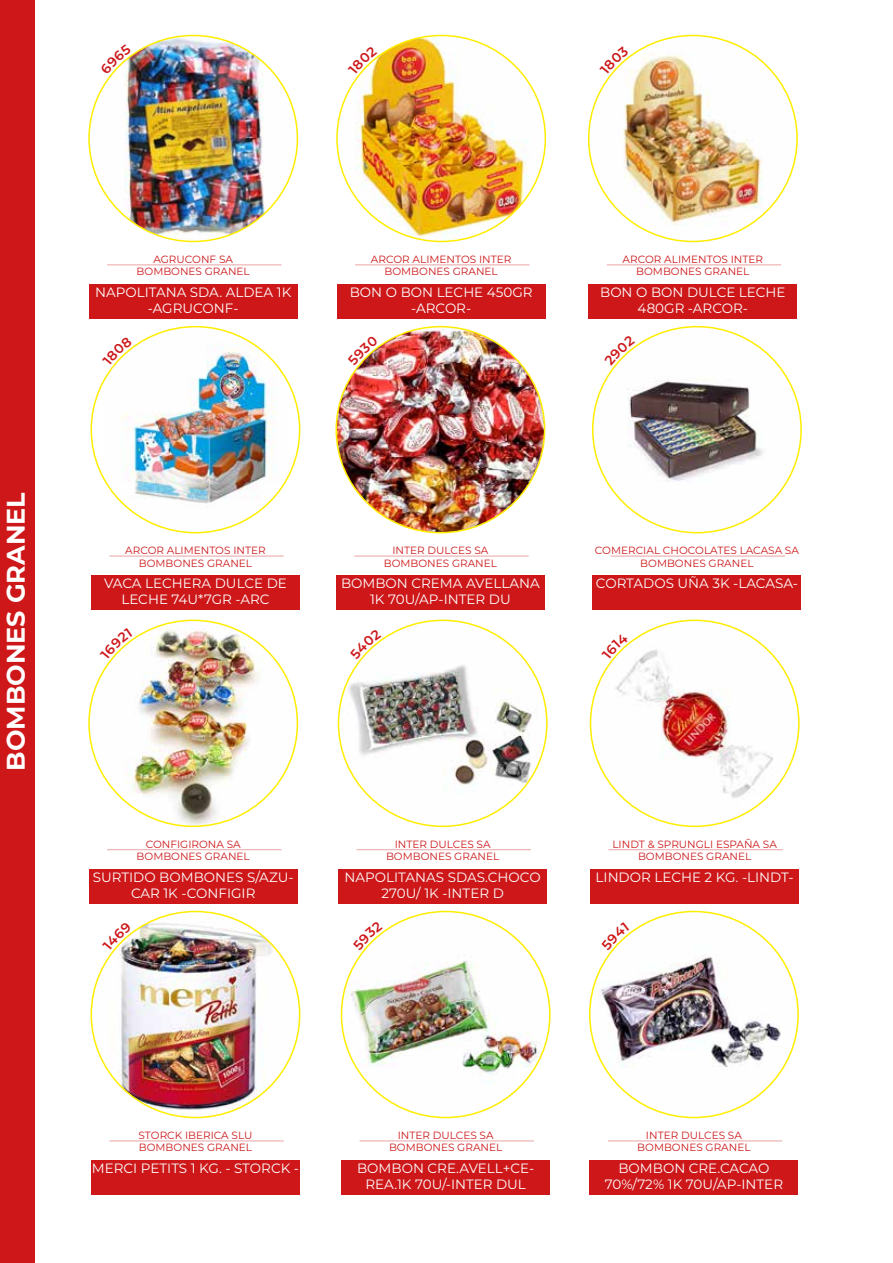
<style>
.page{position:relative;width:893px;height:1263px;background:#fff}
.page>*{position:absolute;margin:0;border:0;box-sizing:border-box;transform-origin:0 0}
.t1{font:700 25.5px "Montserrat";color:#fff}
.t2{font:13.5px/16.2px "Montserrat";color:#fff;text-align:center}
.t3{font:10.5px/12.8px "Montserrat";color:#cd1719;text-align:center}
</style>
<div class="page">
<img style="left:90px;top:35px;width:206px;height:206px">
<div style="left:89px;top:284px;width:208px;height:34px;background:#cd1719"></div>
<hr style="left:107px;top:264px;width:174px;height:1px;background:#cd1719">
<img style="left:338px;top:35px;width:206px;height:206px">
<div style="left:337px;top:284px;width:208px;height:34px;background:#cd1719"></div>
<hr style="left:355px;top:264px;width:174px;height:1px;background:#cd1719">
<img style="left:590px;top:35px;width:206px;height:206px">
<div style="left:589px;top:284px;width:208px;height:34px;background:#cd1719"></div>
<hr style="left:607px;top:264px;width:174px;height:1px;background:#cd1719">
<img style="left:104px;top:327px;width:183px;height:206px">
<div style="left:91px;top:575px;width:209px;height:35px;background:#cd1719"></div>
<hr style="left:109px;top:556px;width:175px;height:1px;background:#cd1719">
<img style="left:594px;top:327px;width:206px;height:206px">
<div style="left:593px;top:575px;width:208px;height:35px;background:#cd1719"></div>
<hr style="left:611px;top:556px;width:174px;height:1px;background:#cd1719">
<img style="left:90px;top:620px;width:206px;height:206px">
<div style="left:89px;top:869px;width:208px;height:34px;background:#cd1719"></div>
<hr style="left:107px;top:849px;width:174px;height:1px;background:#cd1719">
<img style="left:343px;top:911px;width:205px;height:206px">
<div style="left:341px;top:1160px;width:209px;height:34px;background:#cd1719"></div>
<hr style="left:360px;top:1140px;width:174px;height:1px;background:#cd1719">
<img style="left:591px;top:911px;width:206px;height:206px">
<div style="left:590px;top:1160px;width:208px;height:34px;background:#cd1719"></div>
<hr style="left:608px;top:1140px;width:174px;height:1px;background:#cd1719">
<img style="left:340px;top:620px;width:205px;height:206px">
<div style="left:338px;top:869px;width:209px;height:34px;background:#cd1719"></div>
<hr style="left:357px;top:849px;width:174px;height:1px;background:#cd1719">
<img style="left:592px;top:620px;width:205px;height:206px">
<div style="left:590px;top:869px;width:209px;height:34px;background:#cd1719"></div>
<hr style="left:609px;top:849px;width:174px;height:1px;background:#cd1719">
<img style="left:92px;top:911px;width:206px;height:206px">
<div style="left:91px;top:1160px;width:209px;height:34px;background:#cd1719"></div>
<hr style="left:109px;top:1140px;width:175px;height:1px;background:#cd1719">
<img style="left:338px;top:327px;width:207px;height:206px">
<div style="left:336px;top:575px;width:209px;height:35px;background:#cd1719"></div>
<hr style="left:354px;top:556px;width:175px;height:1px;background:#cd1719">
<hr style="left:892px;top:0;width:1px;height:1263px;background:#3fa535">
<div style="left:0;top:0;width:34px;height:1263px;background:#cd1719"></div>
<svg style="left:100px;top:44px;width:31px;height:31px"></svg>
<svg style="left:348px;top:46px;width:29px;height:29px"></svg>
<svg style="left:600px;top:46px;width:29px;height:29px"></svg>
<svg style="left:104px;top:336px;width:28px;height:30px"></svg>
<svg style="left:604px;top:335px;width:31px;height:31px"></svg>
<svg style="left:100px;top:628px;width:32px;height:32px"></svg>
<svg style="left:353px;top:921px;width:30px;height:30px"></svg>
<svg style="left:601px;top:922px;width:28px;height:29px"></svg>
<svg style="left:350px;top:628px;width:31px;height:32px"></svg>
<svg style="left:601px;top:632px;width:28px;height:28px"></svg>
<svg style="left:102px;top:922px;width:30px;height:29px"></svg>
<svg style="left:347px;top:335px;width:31px;height:31px"></svg>
<p class="t3" style="left:137px;top:252px;width:115px">AGRUCONF SA<br>BOMBONES GRANEL</p>
<p class="t2" style="left:95px;top:284px;width:198px">NAPOLITANA SDA. ALDEA 1K -AGRUCONF-</p>
<p class="t3" style="left:371px;top:252px;width:142px">ARCOR ALIMENTOS INTER<br>BOMBONES GRANEL</p>
<p class="t2" style="left:350px;top:284px;width:184px">BON O BON LECHE 450GR -ARCOR-</p>
<p class="t3" style="left:623px;top:252px;width:142px">ARCOR ALIMENTOS INTER<br>BOMBONES GRANEL</p>
<p class="t2" style="left:600px;top:284px;width:187px">BON O BON DULCE LECHE<br>480GR -ARCOR-</p>
<h1 class="t1" style="left:-3px;top:771px;width:280px;rotate:-90deg">BOMBONES GRANEL</h1>
<p class="t3" style="left:125px;top:543px;width:142px">ARCOR ALIMENTOS INTER<br>BOMBONES GRANEL</p>
<p class="t2" style="left:104px;top:575px;width:184px">VACA LECHERA DULCE DE<br>LECHE 74U*7GR -ARC</p>
<p class="t3" style="left:384px;top:543px;width:115px">INTER DULCES SA<br>BOMBONES GRANEL</p>
<p class="t2" style="left:341px;top:575px;width:200px">BOMBON CREMA AVELLANA<br>1K 70U/AP-INTER DU</p>
<p class="t3" style="left:595px;top:543px;width:205px">COMERCIAL CHOCOLATES LACASA SA<br>BOMBONES GRANEL</p>
<p class="t2" style="left:596px;top:575px;width:204px">CORTADOS UÑA 3K -LACASA-</p>
<p class="t3" style="left:137px;top:837px;width:115px">CONFIGIRONA SA<br>BOMBONES GRANEL</p>
<p class="t2" style="left:93px;top:868px;width:202px">SURTIDO BOMBONES S/AZU-<br>CAR 1K -CONFIGIR</p>
<p class="t3" style="left:386px;top:837px;width:115px">INTER DULCES SA<br>BOMBONES GRANEL</p>
<p class="t2" style="left:345px;top:868px;width:198px">NAPOLITANAS SDAS.CHOCO<br>270U/ 1K -INTER D</p>
<p class="t3" style="left:612px;top:837px;width:166px">LINDT &amp; SPRUNGLI ESPAÑA SA<br>BOMBONES GRANEL</p>
<p class="t2" style="left:596px;top:868px;width:200px">LINDOR LECHE 2 KG. -LINDT-</p>
<p class="t3" style="left:139px;top:1128px;width:115px;text-align:left">STORCK IBERICA SLU<br>BOMBONES GRANEL</p>
<p class="t2" style="left:92px;top:1160px;width:209px">MERCI PETITS 1 KG. - STORCK -</p>
<p class="t3" style="left:389px;top:1128px;width:115px">INTER DULCES SA<br>BOMBONES GRANEL</p>
<p class="t2" style="left:357px;top:1160px;width:179px">BOMBON CRE.AVELL+CE-<br>REA.1K 70U/-INTER DUL</p>
<p class="t3" style="left:637px;top:1128px;width:115px">INTER DULCES SA<br>BOMBONES GRANEL</p>
<p class="t2" style="left:605px;top:1160px;width:180px">BOMBON CRE.CACAO<br>70%/72% 1K 70U/AP-INTER</p>
</div>
